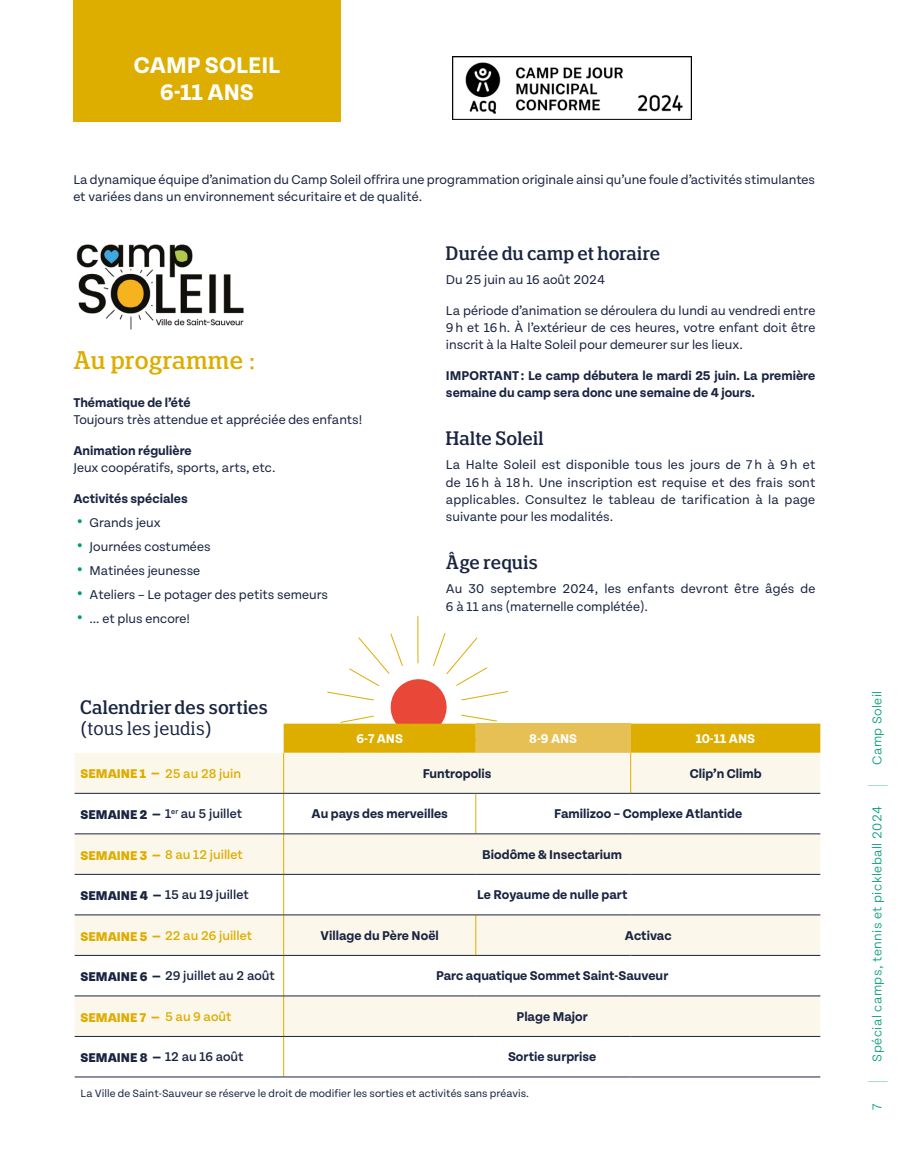
<style>
.page{position:relative;width:905px;height:1175px;background:#fff}
.page>*{position:absolute;margin:0;border:0;box-sizing:border-box;transform-origin:0 0}
.t1{font:500 condensed 25.5px "Polyphonic";letter-spacing:.03em;color:#ddad00}
.t2{font:700 24px/27px "Tenon";color:#fff;text-align:center}
.t3{font:500 condensed 19.5px "Polyphonic";letter-spacing:.02em;color:#192441}
.t4{font:condensed 19.5px "Polyphonic";letter-spacing:.02em;color:#192441}
.t5{font:13.5px/17.2px "Tenon";color:#192441;text-align:justify}
.t6{font:700 13.5px/17.2px "Tenon";color:#192441}
.t7{font:500 13.5px "Tenon";color:#192441}
.t8{font:500 13.5px "Tenon";color:#ddad00}
.t9{font:300 13.5px "Tenon";letter-spacing:.03em;color:#009c79}
.t10{font:700 13.5px "Tenon";color:#fff}
.t11{font:800 13.5px "Tenon";color:#ddad00}
.t12{font:11.25px "Tenon";color:#192441}
.s1{font-weight:800;font-size:18px;color:#009c79}
.s2{font-weight:800}
.s3{font-weight:500}
.s4{font-weight:200;font-size:20.4px}
</style>
<div class="page">
<div style="left:73px;top:0;width:268px;height:121px;background:#ddad00"></div>
<img style="left:76px;top:244px;width:168px;height:86px">
<svg style="left:284px;top:616px;width:536px;height:137px"></svg>
<div style="left:476px;top:723px;width:154px;height:30px;background:#e7c055"></div>
<div style="left:75px;top:753px;width:745px;height:40px;background:#fcf7eb"></div>
<svg style="left:75px;top:794px;width:745px;height:282px"></svg>
<svg style="left:75px;top:956px;width:208px;height:120px"></svg>
<hr style="left:630px;top:753px;width:1px;height:40px;background:#ddad00">
<hr style="left:475px;top:793px;width:1px;height:40px;background:#ddad00">
<hr style="left:475px;top:915px;width:1px;height:40px;background:#ddad00">
<hr style="left:283px;top:753px;width:1px;height:40px;background:#ddad00">
<hr style="left:283px;top:793px;width:1px;height:40px;background:#ddad00">
<hr style="left:283px;top:834px;width:1px;height:40px;background:#ddad00">
<hr style="left:283px;top:874px;width:1px;height:40px;background:#ddad00">
<hr style="left:283px;top:915px;width:1px;height:40px;background:#ddad00">
<hr style="left:283px;top:955px;width:1px;height:40px;background:#ddad00">
<hr style="left:283px;top:996px;width:1px;height:40px;background:#ddad00">
<hr style="left:283px;top:1036px;width:1px;height:40px;background:#ddad00">
<hr style="left:75px;top:793px;width:90px;height:1px;background:#192441">
<hr style="left:165px;top:793px;width:119px;height:1px;background:#192441">
<hr style="left:284px;top:793px;width:192px;height:1px;background:#192441">
<hr style="left:476px;top:793px;width:154px;height:1px;background:#192441">
<hr style="left:630px;top:793px;width:190px;height:1px;background:#192441">
<hr style="left:75px;top:833px;width:90px;height:1px;background:#192441">
<hr style="left:165px;top:833px;width:119px;height:1px;background:#192441">
<hr style="left:284px;top:833px;width:192px;height:1px;background:#192441">
<hr style="left:476px;top:833px;width:154px;height:1px;background:#192441">
<hr style="left:630px;top:833px;width:190px;height:1px;background:#192441">
<hr style="left:75px;top:914px;width:90px;height:1px;background:#192441">
<hr style="left:165px;top:914px;width:119px;height:1px;background:#192441">
<hr style="left:284px;top:914px;width:192px;height:1px;background:#192441">
<hr style="left:476px;top:914px;width:154px;height:1px;background:#192441">
<hr style="left:630px;top:914px;width:190px;height:1px;background:#192441">
<hr style="left:75px;top:874px;width:90px;height:1px;background:#192441">
<hr style="left:165px;top:874px;width:119px;height:1px;background:#192441">
<hr style="left:284px;top:874px;width:192px;height:1px;background:#192441">
<hr style="left:476px;top:874px;width:154px;height:1px;background:#192441">
<hr style="left:630px;top:874px;width:190px;height:1px;background:#192441">
<hr style="left:75px;top:955px;width:90px;height:1px;background:#192441">
<hr style="left:165px;top:955px;width:119px;height:1px;background:#192441">
<hr style="left:284px;top:955px;width:192px;height:1px;background:#192441">
<hr style="left:476px;top:955px;width:154px;height:1px;background:#192441">
<hr style="left:630px;top:955px;width:190px;height:1px;background:#192441">
<hr style="left:75px;top:1076px;width:90px;height:1px;background:#192441">
<hr style="left:165px;top:1076px;width:119px;height:1px;background:#192441">
<hr style="left:284px;top:1076px;width:192px;height:1px;background:#192441">
<hr style="left:476px;top:1076px;width:154px;height:1px;background:#192441">
<hr style="left:630px;top:1076px;width:190px;height:1px;background:#192441">
<hr style="left:75px;top:995px;width:90px;height:1px;background:#192441">
<hr style="left:165px;top:995px;width:119px;height:1px;background:#192441">
<hr style="left:284px;top:995px;width:192px;height:1px;background:#192441">
<hr style="left:476px;top:995px;width:154px;height:1px;background:#192441">
<hr style="left:630px;top:995px;width:190px;height:1px;background:#192441">
<hr style="left:75px;top:1036px;width:90px;height:1px;background:#192441">
<hr style="left:165px;top:1036px;width:119px;height:1px;background:#192441">
<hr style="left:284px;top:1036px;width:192px;height:1px;background:#192441">
<hr style="left:476px;top:1036px;width:154px;height:1px;background:#192441">
<hr style="left:630px;top:1036px;width:190px;height:1px;background:#192441">
<img style="left:452px;top:56px;width:239px;height:64px">
<h2 class="t2" style="left:134px;top:52px;width:148px">CAMP SOLEIL<br>6-11 ANS</h2>
<p class="t5" style="left:73px;top:171px;width:743px">La dynamique équipe d’animation du Camp Soleil offrira une programmation originale ainsi qu’une foule d’activités stimulantes et variées dans un environnement sécuritaire et de qualité.</p>
<h1 class="t1" style="left:73px;top:345px;width:184px">Au programme :</h1>
<p class="t6" style="left:73px;top:394px;width:119px">Thématique de l’été</p>
<p class="t5" style="left:73px;top:411px;width:290px">Toujours très attendue et appréciée des enfants!</p>
<p class="t6" style="left:73px;top:442px;width:120px">Animation régulière</p>
<p class="t5" style="left:73px;top:459px;width:204px">Jeux coopératifs, sports, arts, etc.</p>
<p class="t6" style="left:73px;top:490px;width:116px">Activités spéciales</p>
<p class="t5" style="left:76px;top:514px;width:86px"><span class="s1">•</span> Grands jeux</p>
<p class="t5" style="left:76px;top:538px;width:136px"><span class="s1">•</span> Journées costumées</p>
<p class="t5" style="left:76px;top:562px;width:126px"><span class="s1">•</span> Matinées jeunesse</p>
<p class="t5" style="left:76px;top:586px;width:253px"><span class="s1">•</span> Ateliers – Le potager des petits semeurs</p>
<p class="t5" style="left:76px;top:610px;width:115px"><span class="s1">•</span> … et plus encore!</p>
<h3 class="t3" style="left:446px;top:242px;width:215px">Durée du camp et horaire</h3>
<p class="t5" style="left:446px;top:271px;width:161px">Du 25 juin au 16 août 2024</p>
<p class="t5" style="left:446px;top:302px;width:371px">La période d’animation se déroulera du lundi au vendredi entre 9h et 16h. À l’extérieur de ces heures, votre enfant doit être inscrit à la Halte Soleil pour demeurer sur les lieux.</p>
<p class="t6" style="left:446px;top:367px;width:371px">IMPORTANT: Le camp débutera le mardi 25 juin. La première semaine du camp sera donc une semaine de 4 jours.</p>
<h3 class="t3" style="left:446px;top:427px;width:99px">Halte Soleil</h3>
<p class="t5" style="left:446px;top:456px;width:371px">La Halte Soleil est disponible tous les jours de 7 h à 9 h et de 16h à 18h. Une inscription est requise et des frais sont applicables. Consultez le tableau de tarification à la page suivante pour les modalités.</p>
<h3 class="t3" style="left:446px;top:551px;width:93px">Âge requis</h3>
<p class="t5" style="left:446px;top:580px;width:371px">Au 30 septembre 2024, les enfants devront être âgés de<br>6 à 11 ans (maternelle complétée).</p>
<h3 class="t3" style="left:81px;top:696px;width:189px">Calendrier des sorties</h3>
<h3 class="t4" style="left:81px;top:717px;width:132px">(tous les jeudis)</h3>
<p class="t10" style="left:356px;top:731px;width:48px">6-7 ANS</p>
<p class="t10" style="left:529px;top:731px;width:49px">8-9 ANS</p>
<p class="t10" style="left:695px;top:731px;width:61px">10-11 ANS</p>
<p class="t8" style="left:81px;top:766px;width:162px"><span class="s2">SEMAINE 1 —</span> 25 au 28 juin</p>
<p class="t6" style="left:423px;top:765px;width:70px">Funtropolis</p>
<p class="t6" style="left:689px;top:765px;width:73px">Clip’n Climb</p>
<p class="t7" style="left:81px;top:806px;width:163px"><span class="s2">SEMAINE 2 —</span> 1<sup>er</sup> au 5 juillet</p>
<p class="t6" style="left:311px;top:805px;width:138px">Au pays des merveilles</p>
<p class="t6" style="left:554px;top:805px;width:189px">Familizoo – Complexe Atlantide</p>
<p class="t8" style="left:81px;top:847px;width:164px"><span class="s2">SEMAINE 3 —</span> 8 au 12 juillet</p>
<p class="t6" style="left:482px;top:846px;width:141px">Biodôme &amp; Insectarium</p>
<p class="t7" style="left:81px;top:887px;width:170px"><span class="s2">SEMAINE 4 —</span> 15 au 19 juillet</p>
<p class="t6" style="left:477px;top:886px;width:152px">Le Royaume de nulle part</p>
<p class="t8" style="left:81px;top:928px;width:173px"><span class="s2">SEMAINE 5 —</span> 22 au 26 juillet</p>
<p class="t6" style="left:320px;top:927px;width:120px">Village du Père Noël</p>
<p class="t6" style="left:625px;top:927px;width:48px">Activac</p>
<p class="t7" style="left:81px;top:968px;width:196px"><span class="s2">SEMAINE 6 —</span> 29 juillet au 2 août</p>
<p class="t6" style="left:436px;top:967px;width:234px">Parc aquatique Sommet Saint-Sauveur</p>
<p class="t11" style="left:81px;top:1010px;width:152px">SEMAINE 7 — <span class="s3">5 au 9 août</span></p>
<p class="t6" style="left:516px;top:1008px;width:73px">Plage Major</p>
<p class="t7" style="left:81px;top:1049px;width:164px"><span class="s2">SEMAINE 8 —</span> 12 au 16 août</p>
<p class="t6" style="left:508px;top:1048px;width:90px">Sortie surprise</p>
<p class="t12" style="left:81px;top:1087px;width:450px">La Ville de Saint-Sauveur se réserve le droit de modifier les sorties et activités sans préavis.</p>
<p class="t9" style="left:869px;top:1109px;width:420px;rotate:-90deg">7 <span class="s4">|</span> Spécial camps, tennis et pickleball 2024 <span class="s4">|</span> Camp Soleil</p>
</div>
